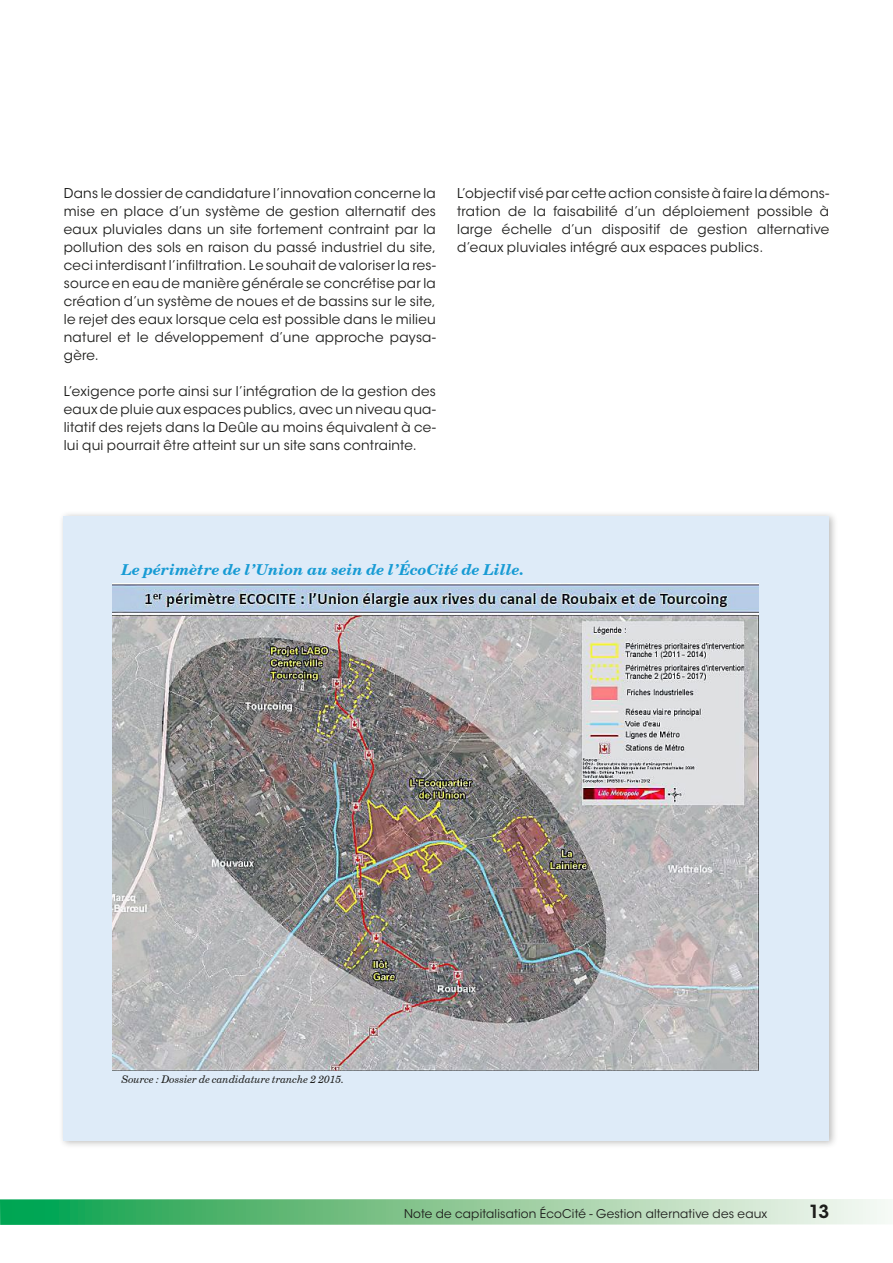
<style>
.page{position:relative;width:893px;height:1263px;background:#fff}
.page>*{position:absolute;margin:0;border:0;box-sizing:border-box;transform-origin:0 0}
.t1{font:600 18px "ITC Avant Garde Std";color:#1d1d1b}
.t2{font:italic 700 15px "Century Schoolbook BT";letter-spacing:.01em;color:#179bd4}
.t3{font:13.5px/18px "ITC Avant Garde Std";letter-spacing:.02em;color:#1d1d1b;text-align:justify}
.t4{font:12px "ITC Avant Garde Std";letter-spacing:.015em;color:#1d1d1b}
.t5{font:italic 10.5px "Century Schoolbook BT";color:#1d1d1b}
</style>
<div class="page">
<svg style="left:0;top:1199px;width:885px;height:26px;background:#86c999"></svg>
<div style="left:59px;top:510px;width:779px;height:638px;background:#1d1d1b;opacity:.3"></div>
<div style="left:64px;top:517px;width:765px;height:624px;background:#deebf8"></div>
<img style="left:113px;top:584px;width:646px;height:487px">
<p class="t3" style="left:64px;top:184px;width:374px">Dans le dossier de candidature l’innovation concerne la mise en place d’un système de gestion alternatif des eaux pluviales dans un site fortement contraint par la pollution des sols en raison du passé industriel du site, ceci interdisant l’infiltration. Le souhait de valoriser la res&shy;source en eau de manière générale se concrétise par la création d’un système de noues et de bassins sur le site, le rejet des eaux lorsque cela est possible dans le milieu naturel et le développement d’une approche paysa&shy;gère.</p>
<p class="t3" style="left:64px;top:382px;width:374px">L’exigence porte ainsi sur l’intégration de la gestion des eaux de pluie aux espaces publics, avec un niveau qua&shy;litatif des rejets dans la Deûle au moins équivalent à ce&shy;lui qui pourrait être atteint sur un site sans contrainte.</p>
<p class="t3" style="left:457px;top:184px;width:374px">L’objectif visé par cette action consiste à faire la démons&shy;tration de la faisabilité d’un déploiement possible à large échelle d’un dispositif de gestion alternative d’eaux pluviales intégré aux espaces publics.</p>
<p class="t2" style="left:121px;top:560px;width:404px">Le périmètre de l’Union au sein de l’ÉcoCité de Lille.</p>
<p class="t5" style="left:121px;top:1073px;width:224px">Source : Dossier de candidature tranche 2 2015.</p>
<p class="t4" style="left:404px;top:1206px;width:365px">Note de capitalisation ÉcoCité - Gestion alternative des eaux</p>
<h1 class="t1" style="left:809px;top:1200px;width:22px">13</h1>
</div>
